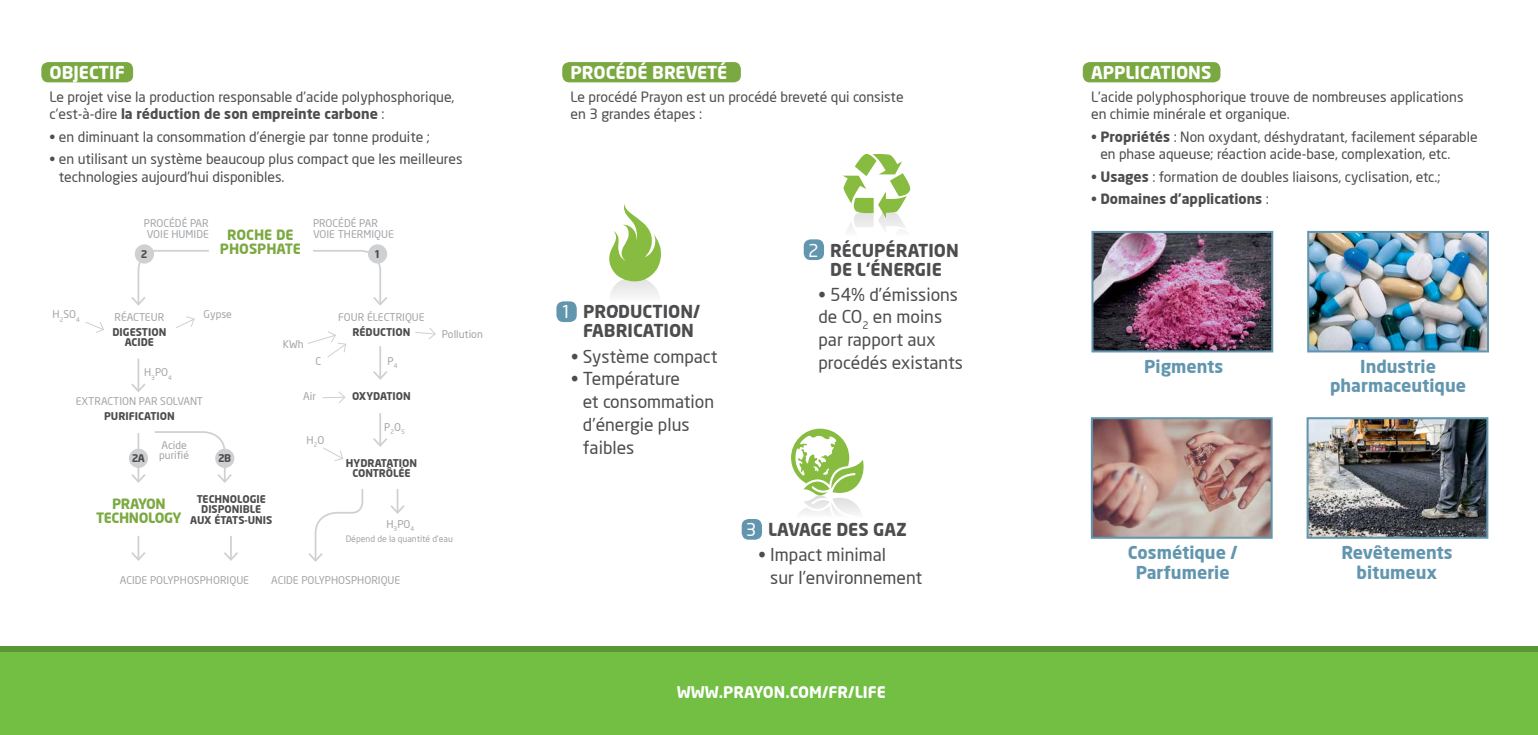
<style>
.page{position:relative;width:1538px;height:735px;background:#fff}
.page>*{position:absolute;margin:0;border:0;box-sizing:border-box;transform-origin:0 0}
.t1{font:17.5px/22.8px "Neo Sans";color:#4d4d4f}
.t2{font:700 17.5px/19.2px "Neo Sans";color:#6296ae;text-align:center}
.t3{font:700 17.5px/19.2px "Neo Sans";color:#4d4d4f}
.t4{font:700 17.5px "Neo Sans";color:#fff}
.t5{font:700 15.75px "Neo Sans";color:#fff}
.t6{font:14px/17.5px "Neo Sans";color:#4d4d4f}
.t7{font:700 14px "Neo Sans";color:#4d4d4f}
.t8{font:700 14px/14px "Neo Sans";color:#7ba941;text-align:center}
.t9{font:700 14px/14px "Neo Sans";letter-spacing:-.025em;color:#7ba941;text-align:center}
.t10{font:10.5px/10.5px "Neo Sans";color:#a2a4a7}
.t11{font:700 10.5px/10.5px "Neo Sans";color:#4d4d4f;text-align:center}
.t12{font:8.75px "Neo Sans";color:#a2a4a7}
.s1{font-weight:700}
.s2{font-weight:400;color:#fff}
.s3{font-weight:400}
</style>
<div class="page">
<div style="left:41px;top:62px;width:92px;height:20px;background:#7ba941;border-radius:7px"></div>
<div style="left:562px;top:62px;width:179px;height:20px;background:#7ba941;border-radius:7px"></div>
<div style="left:1083px;top:62px;width:137px;height:20px;background:#7ba941;border-radius:7px"></div>
<div style="left:556px;top:301px;width:21px;height:21px;background:#6296ae;border-radius:7px"></div>
<div style="left:742px;top:518px;width:20px;height:21px;background:#6296ae;border-radius:7px"></div>
<div style="left:804px;top:239px;width:20px;height:21px;background:#6296ae;border-radius:7px"></div>
<svg style="left:610px;top:282px;width:49px;height:14px"></svg>
<svg style="left:609px;top:204px;width:52px;height:78px"></svg>
<svg style="left:847px;top:218px;width:59px;height:13px"></svg>
<svg style="left:843px;top:154px;width:68px;height:64px"></svg>
<svg style="left:799px;top:495px;width:62px;height:19px"></svg>
<svg style="left:791px;top:428px;width:73px;height:67px"></svg>
<img style="left:1094px;top:234px;width:176px;height:115px">
<div style="left:1091px;top:231px;width:182px;height:121px;border:2px solid #6296ae"></div>
<img style="left:1310px;top:234px;width:176px;height:115px">
<div style="left:1307px;top:231px;width:182px;height:121px;border:2px solid #6296ae"></div>
<img style="left:1094px;top:420px;width:175px;height:115px">
<div style="left:1091px;top:417px;width:181px;height:121px;border:2px solid #6296ae"></div>
<img style="left:1309px;top:420px;width:176px;height:115px">
<div style="left:1306px;top:417px;width:182px;height:121px;border:2px solid #6296ae"></div>
<div style="left:0;top:645px;width:1538px;height:89px;background:#579835"></div>
<div style="left:0;top:652px;width:1538px;height:82px;background:#72bf44"></div>
<svg style="left:131px;top:250px;width:78px;height:56px"></svg>
<svg style="left:313px;top:250px;width:74px;height:56px"></svg>
<div style="left:135px;top:244px;width:19px;height:19px;background:#cfd0d2;border-radius:50%"></div>
<div style="left:368px;top:244px;width:19px;height:19px;background:#cfd0d2;border-radius:50%"></div>
<hr style="left:138px;top:358px;width:1px;height:33px;background:#cfd0d2">
<svg style="left:131px;top:381px;width:15px;height:11px"></svg>
<hr style="left:379px;top:346px;width:2px;height:32px;background:#cfd0d2">
<svg style="left:373px;top:369px;width:14px;height:11px"></svg>
<hr style="left:379px;top:413px;width:2px;height:32px;background:#cfd0d2">
<svg style="left:373px;top:436px;width:14px;height:11px"></svg>
<hr style="left:138px;top:433px;width:1px;height:48px;background:#cfd0d2">
<svg style="left:131px;top:472px;width:15px;height:11px"></svg>
<svg style="left:131px;top:536px;width:15px;height:25px"></svg>
<svg style="left:308px;top:489px;width:56px;height:73px"></svg>
<hr style="left:230px;top:535px;width:2px;height:24px;background:#cfd0d2">
<svg style="left:224px;top:552px;width:14px;height:9px"></svg>
<svg style="left:390px;top:489px;width:15px;height:25px"></svg>
<svg style="left:155px;top:431px;width:79px;height:52px"></svg>
<div style="left:129px;top:448px;width:19px;height:19px;background:#cfd0d2;border-radius:50%"></div>
<div style="left:215px;top:448px;width:19px;height:19px;background:#cfd0d2;border-radius:50%"></div>
<svg style="left:85px;top:322px;width:19px;height:11px"></svg>
<svg style="left:176px;top:316px;width:19px;height:12px"></svg>
<svg style="left:415px;top:328px;width:21px;height:11px"></svg>
<svg style="left:308px;top:331px;width:39px;height:26px"></svg>
<hr style="left:322px;top:396px;width:23px;height:2px;background:#cfd0d2">
<svg style="left:337px;top:391px;width:9px;height:12px"></svg>
<svg style="left:323px;top:447px;width:20px;height:14px"></svg>
<p class="t4" style="left:50px;top:62px;width:77px">OBJECTIF</p>
<p class="t6" style="left:50px;top:88px;width:406px">Le projet vise la production responsable d’acide polyphosphorique, c’est-à-dire <span class="s1">la réduction de son empreinte carbone</span> :</p>
<p class="t6" style="left:50px;top:128px;width:382px">• en diminuant la consommation d’énergie par tonne produite ;</p>
<p class="t6" style="left:59px;top:150px;width:405px;text-indent:-9px">• en utilisant un système beaucoup plus compact que les meilleures technologies aujourd’hui disponibles.</p>
<p class="t10" style="left:313px;top:218px;width:82px">PROCÉDÉ PAR<br>VOIE THERMIQUE</p>
<p class="t10" style="left:144px;top:218px;width:66px">PROCÉDÉ PAR<br>VOIE HUMIDE</p>
<p class="t8" style="left:220px;top:227px;width:83px">ROCHE DE<br>PHOSPHATE</p>
<p class="t11" style="left:141px;top:248px;width:8px">2</p>
<p class="t11" style="left:374px;top:248px;width:8px">1</p>
<p class="t10" style="left:53px;top:309px;width:29px">H<sub>2</sub>SO<sub>4</sub></p>
<p class="t10" style="left:204px;top:309px;width:30px">Gypse</p>
<p class="t10" style="left:115px;top:311px;width:51px">RÉACTEUR</p>
<p class="t10" style="left:338px;top:311px;width:88px">FOUR ÉLECTRIQUE</p>
<p class="t11" style="left:112px;top:326px;width:55px">DIGESTION</p>
<p class="t11" style="left:353px;top:326px;width:59px">RÉDUCTION</p>
<p class="t11" style="left:125px;top:337px;width:31px">ACIDE</p>
<p class="t10" style="left:283px;top:338px;width:22px">KWh</p>
<p class="t10" style="left:144px;top:366px;width:29px">H<sub>3</sub>PO<sub>4</sub></p>
<p class="t10" style="left:76px;top:395px;width:129px">EXTRACTION PAR SOLVANT</p>
<p class="t11" style="left:104px;top:410px;width:72px">PURIFICATION</p>
<p class="t10" style="left:159px;top:439px;width:31px">Acide purifié</p>
<p class="t11" style="left:132px;top:452px;width:15px">2A</p>
<p class="t11" style="left:218px;top:452px;width:15px">2B</p>
<p class="t9" style="left:96px;top:496px;width:87px">PRAYON<br>TECHNOLOGY</p>
<p class="t11" style="left:190px;top:493px;width:84px">TECHNOLOGIE<br>DISPONIBLE<br>AUX ÉTATS-UNIS</p>
<p class="t10" style="left:316px;top:355px;width:7px">C</p>
<p class="t10" style="left:303px;top:390px;width:14px">Air</p>
<p class="t10" style="left:307px;top:434px;width:19px">H<sub>2</sub>O</p>
<p class="t10" style="left:387px;top:355px;width:11px">P<sub>4</sub></p>
<p class="t11" style="left:352px;top:391px;width:60px">OXYDATION</p>
<p class="t10" style="left:384px;top:421px;width:22px">P<sub>2</sub>O<sub>5</sub></p>
<p class="t11" style="left:346px;top:457px;width:73px">HYDRATATION<br>CONTRÔLÉE</p>
<p class="t10" style="left:386px;top:518px;width:29px">H<sub>3</sub>PO<sub>4</sub></p>
<p class="t10" style="left:442px;top:328px;width:42px">Pollution</p>
<p class="t12" style="left:346px;top:533px;width:109px">Dépend de la quantité d’eau</p>
<p class="t10" style="left:120px;top:574px;width:131px">ACIDE POLYPHOSPHORIQUE</p>
<p class="t10" style="left:271px;top:574px;width:131px">ACIDE POLYPHOSPHORIQUE</p>
<p class="t4" style="left:570px;top:62px;width:158px">PROCÉDÉ BREVETÉ</p>
<p class="t6" style="left:570px;top:88px;width:335px">Le procédé Prayon est un procédé breveté qui consiste en 3 grandes étapes :</p>
<p class="t3" style="left:583px;top:301px;width:119px;text-indent:-22px"><span class="s2">1</span> PRODUCTION/<br>FABRICATION</p>
<p class="t1" style="left:571px;top:344px;width:148px">• Système compact</p>
<p class="t1" style="left:583px;top:367px;width:133px;text-indent:-12px">• Température<br>et consommation d’énergie plus faibles</p>
<p class="t3" style="left:808px;top:240px;width:152px;text-align:center"><span class="s2">2</span> RÉCUPÉRATION<br>DE L’ÉNERGIE</p>
<p class="t1" style="left:818px;top:282px;width:146px">• 54% d’émissions de CO<sub>2</sub> en moins par rapport aux procédés existants</p>
<p class="t3" style="left:746px;top:519px;width:163px"><span class="s2">3</span> LAVAGE DES GAZ</p>
<p class="t1" style="left:770px;top:543px;width:153px;text-indent:-12px">• Impact minimal<br>sur l’environnement</p>
<p class="t5" style="left:677px;top:681px;width:211px">WWW.PRAYON.COM/FR/LIFE</p>
<p class="t4" style="left:1091px;top:62px;width:122px">APPLICATIONS</p>
<p class="t6" style="left:1091px;top:88px;width:374px">L’acide polyphosphorique trouve de nombreuses applications en chimie minérale et organique.</p>
<p class="t6" style="left:1100px;top:128px;width:379px;text-indent:-9px">• <span class="s1">Propriétés</span> : Non oxydant, déshydratant, facilement séparable en phase aqueuse; réaction acide-base, complexation, etc.</p>
<p class="t6" style="left:1091px;top:168px;width:351px">• <span class="s1">Usages</span> : formation de doubles liaisons, cyclisation, etc.;</p>
<p class="t7" style="left:1091px;top:190px;width:179px"><span class="s3">•</span> Domaines d’applications <span class="s3">:</span></p>
<p class="t2" style="left:1144px;top:356px;width:81px">Pigments</p>
<p class="t2" style="left:1128px;top:542px;width:111px">Cosmétique /<br>Parfumerie</p>
<p class="t2" style="left:1330px;top:356px;width:137px">Industrie pharmaceutique</p>
<p class="t2" style="left:1341px;top:542px;width:113px">Revêtements bitumeux</p>
</div>
